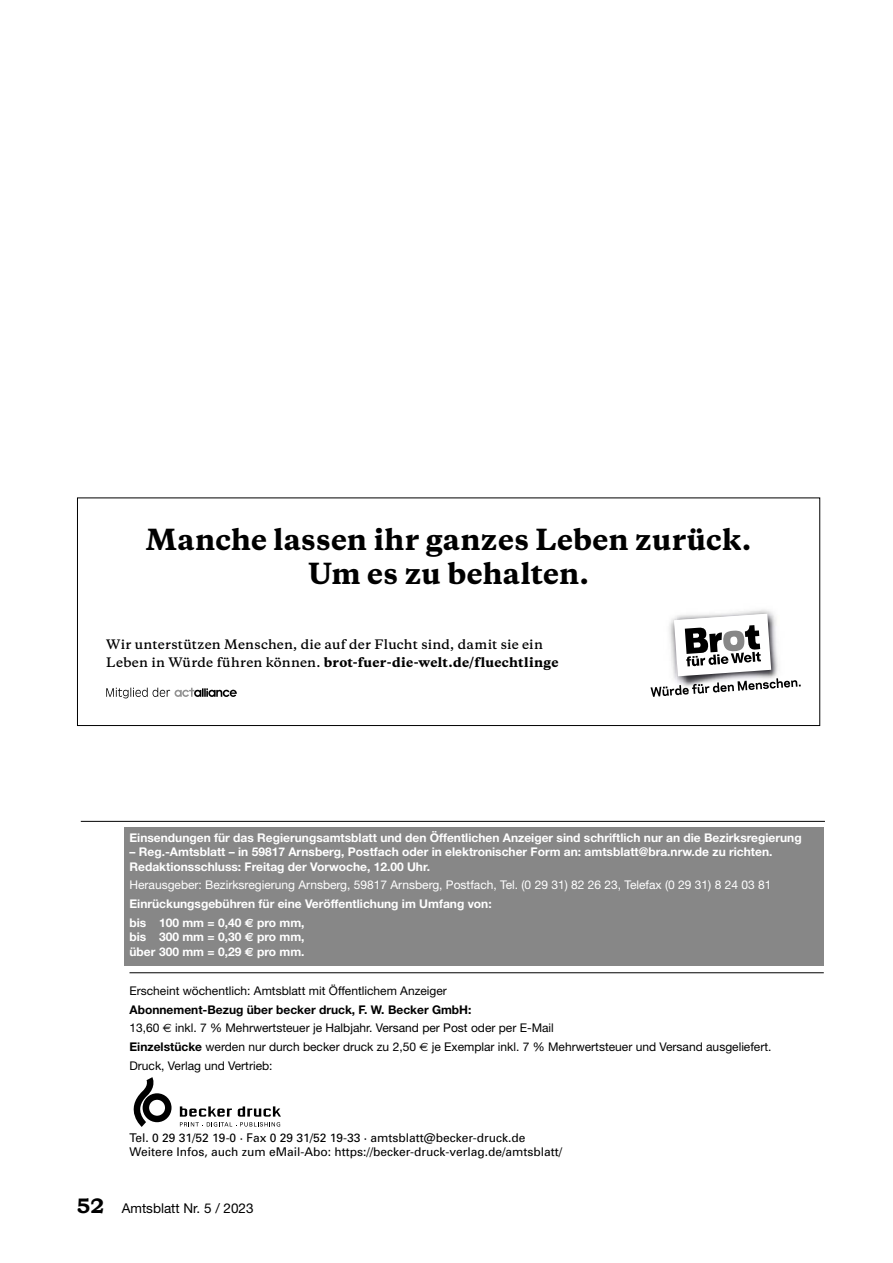
<style>
.page{position:relative;width:893px;height:1263px;background:#fff}
.page>*{position:absolute;margin:0;border:0;box-sizing:border-box;transform-origin:0 0}
.t1{font:800 27.3px/34.2px "Galaxie Copernicus";letter-spacing:.01em;color:#000;text-align:center}
.t2{font:13.5px "Helvetica Neue";color:#000}
.t3{font:600 12.3px/18.5px "Galaxie Copernicus";letter-spacing:.015em;color:#000}
.t4{font:700 12px/14.4px "Helvetica Neue";color:#fff}
.t5{font:12px/18.6px "Helvetica Neue";color:#000}
.t6{font:12px/14.4px "Univers";color:#000}
.t7{font:12px "Helvetica Neue";color:#fff}
.s1{font-weight:800}
.s2{font-weight:700}
.s3{font-family:"Euro Sans"}
.s4{font-family:"Bookman Old Style";font-weight:700;font-size:21px}
</style>
<div class="page">
<div style="left:124px;top:827px;width:700px;height:139px;background:#878787"></div>
<hr style="left:129px;top:972px;width:695px;height:1px;background:#000">
<hr style="left:81px;top:821px;width:744px;height:1px;background:#000">
<svg style="left:134px;top:1077px;width:147px;height:50px"></svg>
<div style="left:77px;top:498px;width:743px;height:228px;border:1px solid #000"></div>
<svg style="left:650px;top:614px;width:151px;height:83px"></svg>
<svg style="left:106px;top:688px;width:131px;height:10px"></svg>
<h1 class="t1" style="left:146px;top:523px;width:607px">Manche lassen ihr ganzes Leben zurück.<br>Um es zu behalten.</h1>
<p class="t3" style="left:106px;top:635px;width:454px">Wir unterstützen Menschen, die auf der Flucht sind, damit sie ein<br>Leben in Würde führen können. <span class="s1">brot-fuer-die-welt.de/fluechtlinge</span></p>
<p class="t4" style="left:129px;top:830px;width:674px">Einsendungen für das Regierungsamtsblatt und den Öffentlichen Anzeiger sind schriftlich nur an die Bezirksregierung</p>
<p class="t4" style="left:129px;top:844px;width:644px">– Reg.-Amtsblatt – in 59817 Arnsberg, Postfach oder in elektronischer Form an: amtsblatt@bra.nrw.de zu richten.<br>Redaktionsschluss: Freitag der Vorwoche, 12.00 Uhr.</p>
<p class="t7" style="left:129px;top:878px;width:643px">Herausgeber: Bezirksregierung Arnsberg, 59817 Arnsberg, Postfach, Tel. (0 29 31) 82 26 23, Telefax (0 29 31) 8 24 03 81</p>
<p class="t4" style="left:129px;top:894px;width:364px;line-height:18.6px">Einrückungsgebühren für eine Veröffentlichung im Umfang von: bis 100 mm = 0,40</p>
<p class="t4" style="left:257px;top:915px;width:49px">pro mm,</p>
<p class="t4" style="left:129px;top:929px;width:113px">bis 300 mm = 0,30</p>
<p class="t4" style="left:257px;top:929px;width:49px">pro mm,</p>
<p class="t4" style="left:129px;top:944px;width:113px">über 300 mm = 0,29</p>
<p class="t4" style="left:257px;top:944px;width:49px">pro mm.</p>
<p class="t5" style="left:129px;top:981px;width:319px">Erscheint wöchentlich: Amtsblatt mit Öffentlichem Anzeiger</p>
<p class="t5" style="left:129px;top:1000px;width:643px"><span class="s2">Abonnement-Bezug über becker druck, F. W. Becker GmbH:<br></span>13,60 <span class="s3">€</span> inkl. 7 % Mehrwertsteuer je Halbjahr. Versand per Post oder per E-Mail<br><span class="s2">Einzelstücke</span> werden nur durch becker druck zu 2,50 <span class="s3">€</span> je Exemplar inkl. 7 % Mehrwertsteuer und Versand ausgeliefert.<br>Druck, Verlag und Vertrieb:</p>
<p class="t6" style="left:129px;top:1130px;width:434px">Tel. 0 29 31/52 19-0 · Fax 0 29 31/52 19-33 · amtsblatt@becker-druck.de<br>Weitere Infos, auch zum eMail-Abo: https://becker-druck-verlag.de/amtsblatt/</p>
<p class="t2" style="left:77px;top:1200px;width:179px"><span class="s4">52</span> Amtsblatt Nr. 5 / 2023</p>
</div>
